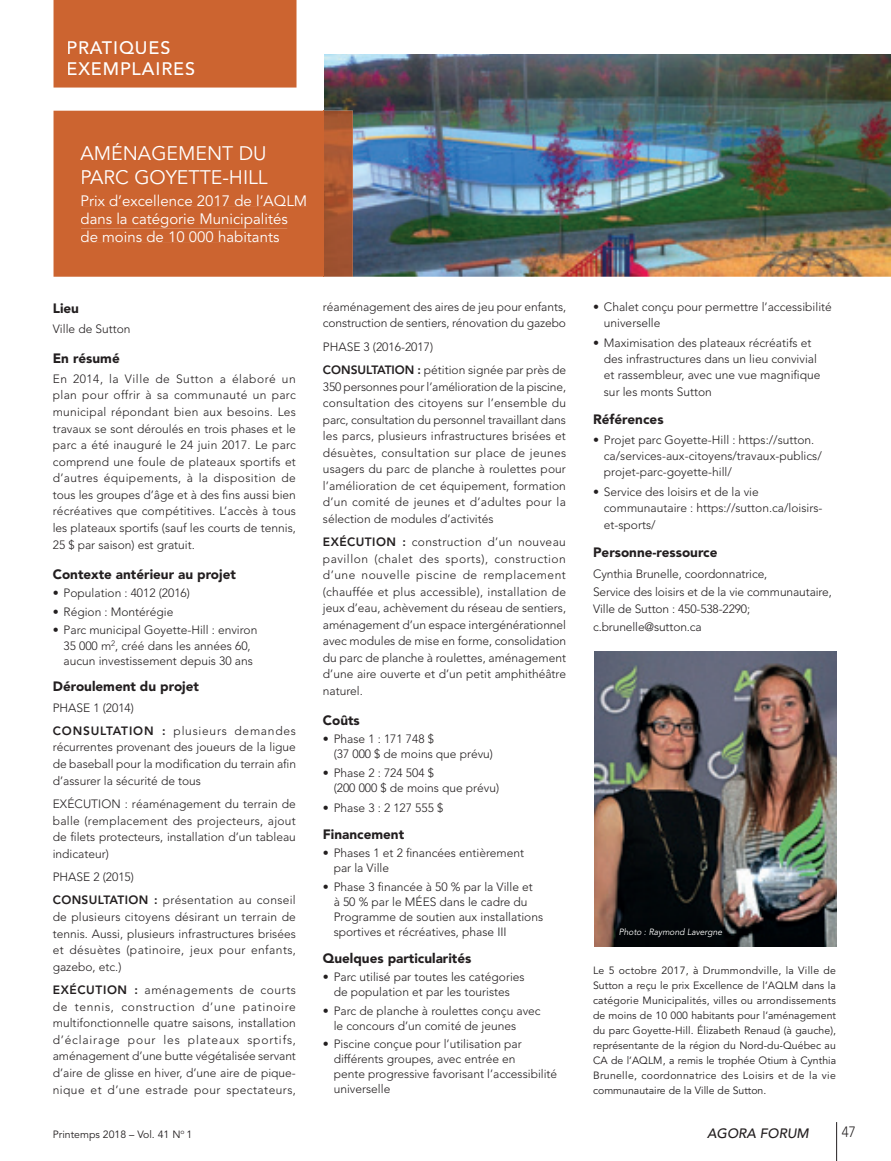
<style>
.page{position:relative;width:891px;height:1161px;background:#fff}
.page>*{position:absolute;margin:0;border:0;box-sizing:border-box;transform-origin:0 0}
.t1{font:19.5px/24px "Avenir";color:#fff}
.t2{font:500 18px/21px "Avenir";letter-spacing:.05em;color:#fff}
.t3{font:15px/18px "Avenir";color:#fff}
.t4{font:300 14.85px "Avenir";color:#231f20;scale:.91 1}
.t5{font:900 13.5px "Avenir";color:#231f20}
.t6{font:italic 500 13.5px "Avenir";color:#231f20}
.t7{font:300 12px/16.6px "Avenir";color:#231f20}
.t8{font:300 12px/23.4px "Avenir";letter-spacing:.025em;color:#231f20}
.t9{font:300 12px/23.4px "Avenir";letter-spacing:.06em;color:#231f20}
.t10{font:10.5px/15px "Avenir";color:#231f20;text-align:justify}
.t11{font:italic 9px "Avenir";color:#fff;scale:.95 1}
.s1{font-weight:800}
</style>
<div class="page">
<img style="left:324px;top:54px;width:567px;height:223px">
<div style="left:54px;top:0;width:243px;height:88px;background:#cc6430"></div>
<div style="left:68px;top:41px;width:102px;height:13px;background:#cc6430"></div>
<div style="left:68px;top:62px;width:126px;height:13px;background:#cc6430"></div>
<div style="left:54px;top:111px;width:270px;height:166px;background:#cc6430"></div>
<img style="left:324px;top:111px;width:29px;height:166px">
<div style="left:81px;top:143px;width:186px;height:18px;background:#cc6430"></div>
<div style="left:82px;top:170px;width:186px;height:15px;background:#cc6430"></div>
<div style="left:82px;top:195px;width:225px;height:11px;background:#cc6430"></div>
<div style="left:81px;top:213px;width:206px;height:15px;background:#cc6430"></div>
<div style="left:81px;top:231px;width:198px;height:11px;background:#cc6430"></div>
<img style="left:594px;top:651px;width:243px;height:295px">
<hr style="left:836px;top:1122px;width:1px;height:39px;background:#231f20">
<h2 class="t2" style="left:66px;top:37px;width:130px">PRATIQUES<br>EXEMPLAIRES</h2>
<h1 class="t1" style="left:81px;top:143px;width:189px">AMÉNAGEMENT DU<br>PARC GOYETTE-HILL</h1>
<p class="t3" style="left:81px;top:192px;width:228px">Prix d’excellence 2017 de l’AQLM dans la catégorie Municipalités de moins de 10 000 habitants</p>
<p class="t5" style="left:53px;top:302px;width:28px">Lieu</p>
<p class="t7" style="left:53px;top:321px;width:79px">Ville de Sutton</p>
<p class="t5" style="left:53px;top:352px;width:68px">En résumé</p>
<p class="t7" style="left:53px;top:371px;width:245px;text-align:justify">En 2014, la Ville de Sutton a élaboré un plan pour offrir à sa communauté un parc municipal répondant bien aux besoins. Les travaux se sont déroulés en trois phases et le parc a été inauguré le 24 juin 2017. Le parc comprend une foule de plateaux sportifs et d’autres équipements, à la disposition de tous les groupes d’âge et à des fins aussi bien récréatives que compétitives. L’accès à tous les plateaux sportifs (sauf les courts de tennis, 25 $ par saison) est gratuit.</p>
<p class="t5" style="left:53px;top:568px;width:185px">Contexte antérieur au projet</p>
<p class="t7" style="left:53px;top:586px;width:139px">• Population : 4012 (2016)</p>
<p class="t7" style="left:53px;top:604px;width:122px">• Région : Montérégie</p>
<p class="t7" style="left:53px;top:624px;width:206px;line-height:15.1px;text-align:center">• Parc municipal Goyette-Hill : environ<br>35 000 m<sup>2</sup>, créé dans les années 60, aucun investissement depuis 30 ans</p>
<p class="t5" style="left:53px;top:681px;width:148px">Déroulement du projet</p>
<p class="t9" style="left:53px;top:697px;width:245px">PHASE 1 (2014)<br><span class="s1">CONSULTATION :</span> plusieurs demandes</p>
<p class="t7" style="left:53px;top:740px;width:245px;text-align:justify">récurrentes provenant des joueurs de la ligue de baseball pour la modification du terrain afin d’assurer la sécurité de tous</p>
<p class="t7" style="left:53px;top:796px;width:245px;text-align:justify">EXÉCUTION : réaménagement du terrain de balle (remplacement des projecteurs, ajout de filets protecteurs, installation d’un tableau indicateur)</p>
<p class="t8" style="left:53px;top:866px;width:245px">PHASE 2 (2015)<br><span class="s1">CONSULTATION :</span> présentation au conseil</p>
<p class="t7" style="left:53px;top:909px;width:245px;text-align:justify">de plusieurs citoyens désirant un terrain de tennis. Aussi, plusieurs infrastructures brisées et désuètes (patinoire, jeux pour enfants, gazebo, etc.)</p>
<p class="t7" style="left:53px;top:982px;width:245px;text-align:justify"><span class="s1">EXÉCUTION :</span> aménagements de courts de tennis, construction d’une patinoire multifonctionnelle quatre saisons, installation d’éclairage pour les plateaux sportifs, aménagement d’une butte végétalisée servant d’aire de glisse en hiver, d’une aire de pique&shy;nique et d’une estrade pour spectateurs,</p>
<p class="t7" style="left:323px;top:299px;width:245px">réaménagement des aires de jeu pour enfants, construction de sentiers, rénovation du gazebo</p>
<p class="t7" style="left:323px;top:336px;width:245px;line-height:23.2px">PHASE 3 (2016-2017)<br><span class="s1">CONSULTATION :</span> pétition signée par près de</p>
<p class="t7" style="left:323px;top:379px;width:245px;text-align:justify">350 personnes pour l’amélioration de la piscine, consultation des citoyens sur l’ensemble du parc, consultation du personnel travaillant dans les parcs, plusieurs infrastructures brisées et désuètes, consultation sur place de jeunes usagers du parc de planche à roulettes pour l’amélioration de cet équipement, formation d’un comité de jeunes et d’adultes pour la sélection de modules d’activités</p>
<p class="t7" style="left:323px;top:534px;width:245px;text-align:justify"><span class="s1">EXÉCUTION :</span> construction d’un nouveau pavillon (chalet des sports), construction d’une nouvelle piscine de remplacement (chauffée et plus accessible), installation de jeux d’eau, achèvement du réseau de sentiers, aménagement d’un espace intergénérationnel avec modules de mise en forme, consolidation du parc de planche à roulettes, aménagement d’une aire ouverte et d’un petit amphithéâtre naturel.</p>
<p class="t5" style="left:323px;top:714px;width:38px">Coûts</p>
<p class="t7" style="left:334px;top:733px;width:161px;line-height:15px;text-indent:-11px">• Phase 1 : 171 748 $<br>(37 000 $ de moins que prévu)</p>
<p class="t7" style="left:334px;top:766px;width:167px;line-height:15px;text-indent:-11px">• Phase 2 : 724 504 $<br>(200 000 $ de moins que prévu)</p>
<p class="t7" style="left:323px;top:800px;width:122px">• Phase 3 : 2 127 555 $</p>
<p class="t5" style="left:323px;top:828px;width:83px">Financement</p>
<p class="t7" style="left:334px;top:847px;width:192px;line-height:15px;text-indent:-11px">• Phases 1 et 2 financées entièrement par la Ville</p>
<p class="t7" style="left:334px;top:880px;width:211px;line-height:15px;text-indent:-11px">• Phase 3 financée à 50 % par la Ville et<br>à 50 % par le MÉES dans le cadre du Programme de soutien aux installations sportives et récréatives, phase III</p>
<p class="t5" style="left:323px;top:952px;width:150px">Quelques particularités</p>
<p class="t7" style="left:323px;top:970px;width:203px;line-height:15px;text-align:center">• Parc utilisé par toutes les catégories de population et par les touristes</p>
<p class="t7" style="left:334px;top:1004px;width:209px;line-height:15px;text-indent:-11px">• Parc de planche à roulettes conçu avec le concours d’un comité de jeunes</p>
<p class="t7" style="left:334px;top:1038px;width:225px;line-height:15px;text-indent:-11px">• Piscine conçue pour l’utilisation par différents groupes, avec entrée en<br>pente progressive favorisant l’accessibilité universelle</p>
<p class="t7" style="left:604px;top:300px;width:230px;line-height:16px;text-indent:-11px">• Chalet conçu pour permettre l’accessibilité universelle</p>
<p class="t7" style="left:604px;top:335px;width:218px;line-height:16px;text-indent:-11px">• Maximisation des plateaux récréatifs et des infrastructures dans un lieu convivial et rassembleur, avec une vue magnifique</p>
<p class="t7" style="left:604px;top:385px;width:110px">sur les monts Sutton</p>
<p class="t5" style="left:593px;top:414px;width:72px">Références</p>
<p class="t7" style="left:604px;top:432px;width:219px;line-height:16px;text-indent:-11px">• Projet parc Goyette-Hill : https://sutton. ca/services-aux-citoyens/travaux-publics/ projet-parc-goyette-hill/</p>
<p class="t7" style="left:604px;top:484px;width:220px;line-height:16px;text-indent:-11px">• Service des loisirs et de la vie communautaire : https://sutton.ca/loisirs-</p>
<p class="t7" style="left:604px;top:518px;width:53px">et-sports/</p>
<p class="t5" style="left:593px;top:547px;width:126px">Personne-ressource</p>
<p class="t7" style="left:593px;top:566px;width:240px;line-height:17.5px">Cynthia Brunelle, coordonnatrice,<br>Service des loisirs et de la vie communautaire, Ville de Sutton : 450-538-2290; c.brunelle@sutton.ca</p>
<p class="t11" style="left:619px;top:928px;width:110px">Photo : Raymond Lavergne</p>
<p class="t10" style="left:593px;top:963px;width:245px">Le 5 octobre 2017, à Drummondville, la Ville de Sutton a reçu le prix Excellence de l’AQLM dans la catégorie Municipalités, villes ou arrondissements de moins de 10 000 habitants pour l’aménagement du parc Goyette-Hill. Élizabeth Renaud (à gauche), représentante de la région du Nord-du-Québec au CA de l’AQLM, a remis le trophée Otium à Cynthia Brunelle, coordonnatrice des Loisirs et de la vie communautaire de la Ville de Sutton.</p>
<p class="t10" style="left:53px;top:1127px;width:141px">Printemps 2018 – Vol. 41 N<sup>o</sup> 1</p>
<p class="t6" style="left:707px;top:1125px;width:103px">AGORA FORUM</p>
<p class="t4" style="left:842px;top:1126px;width:17px">47</p>
</div>
